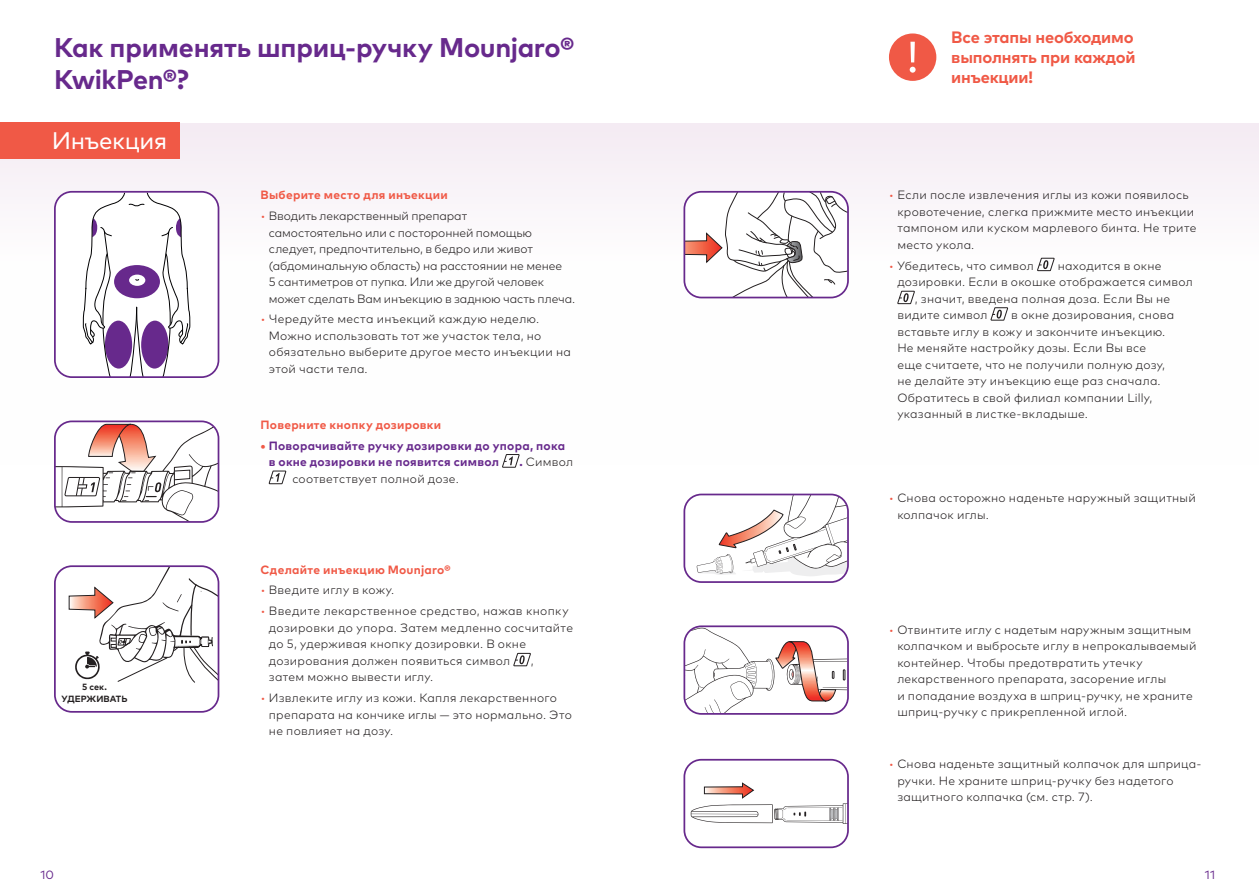
<style>
.page{position:relative;width:1259px;height:893px;background:#fff}
.page>*{position:absolute;margin:0;border:0;box-sizing:border-box;transform-origin:0 0}
.t1{font:700 27px/32.4px "Mark W1 G";letter-spacing:-.01em;color:#67298c}
.t2{font:24px "Mark W1 G";letter-spacing:-.01em;color:#fff}
.t3{font:700 16.5px/19.8px "Mark W1 G";letter-spacing:-.01em;color:#f05946;text-align:justify}
.t4{font:300 12px/16.5px "Mark W1 G";letter-spacing:.02em;color:#231f20}
.t5{font:300 12px/16.5px "Mark W1 G";letter-spacing:-.01em;color:#231f20}
.t6{font:700 12px "Mark W1 G";letter-spacing:.025em;color:#f05946}
.t7{font:700 12px/16.5px "Mark W1 G";letter-spacing:.025em;color:#67298c}
.t8{font:12px "Mark W1 G";color:#67298c}
.Body{font:700 9px/12px "Mark W1 G";color:#231f20;text-align:center}
.s1{color:#f05946}
.s2{font-weight:700;color:#67298c}
</style>
<div class="page">
<div style="left:54px;top:565px;width:165px;height:148px;border:2px solid #67298c;border-radius:17px"></div>
<div style="left:0;top:123px;width:1259px;height:341px;background:linear-gradient(to right,#fbf9fb,#fcfafc)"></div>
<svg style="left:1036px;top:257px;width:19px;height:15px"></svg>
<svg style="left:896px;top:290px;width:19px;height:15px"></svg>
<svg style="left:990px;top:307px;width:18px;height:14px"></svg>
<div style="left:0;top:123px;width:179px;height:36px;background:#f05946"></div>
<svg style="left:501px;top:454px;width:19px;height:14px"></svg>
<svg style="left:268px;top:470px;width:19px;height:15px"></svg>
<svg style="left:513px;top:652px;width:18px;height:15px"></svg>
<div style="left:889px;top:33px;width:47px;height:48px;background:#f05946;border-radius:50%"></div>
<svg style="left:909px;top:42px;width:6px;height:31px"></svg>
<svg style="left:68px;top:566px;width:151px;height:117px"></svg>
<svg style="left:55px;top:421px;width:163px;height:99px"></svg>
<div style="left:54px;top:420px;width:165px;height:103px;border:2px solid #67298c;border-radius:17px"></div>
<div style="left:55px;top:192px;width:163px;height:185px;background:#fff;border-radius:17px"></div>
<svg style="left:83px;top:194px;width:107px;height:181px"></svg>
<div style="left:54px;top:191px;width:165px;height:187px;border:2px solid #67298c;border-radius:17px"></div>
<svg style="left:697px;top:494px;width:149px;height:82px"></svg>
<div style="left:683px;top:494px;width:166px;height:89px;border:2px solid #67298c;border-radius:17px"></div>
<svg style="left:684px;top:192px;width:164px;height:106px"></svg>
<div style="left:683px;top:191px;width:166px;height:107px;border:2px solid #67298c;border-radius:17px"></div>
<svg style="left:686px;top:628px;width:160px;height:84px"></svg>
<div style="left:683px;top:625px;width:166px;height:90px;border:2px solid #67298c;border-radius:17px"></div>
<svg style="left:691px;top:782px;width:155px;height:42px"></svg>
<div style="left:683px;top:759px;width:166px;height:89px;border:2px solid #67298c;border-radius:17px"></div>
<p class="t1" style="left:54px;top:30px;width:521px">Как применять шприц-ручку Mounjaro®<br>KwikPen®?</p>
<p class="t2" style="left:52px;top:123px;width:117px">Инъекция</p>
<p class="Body" style="left:62px;top:680px;width:67px">5 сек.<br>УДЕРЖИВАТЬ</p>
<p class="t6" style="left:260px;top:186px;width:189px">Выберите место для инъекции</p>
<p class="t5" style="left:269px;top:207px;width:308px;text-indent:-8px"><span class="s1">•</span> Вводить лекарственный препарат<br>самостоятельно или с посторонней помощью следует, предпочтительно, в бедро или живот (абдоминальную область) на расстоянии не менее<br>5 сантиметров от пупка. Или же другой человек может сделать Вам инъекцию в заднюю часть плеча.</p>
<p class="t4" style="left:269px;top:310px;width:303px;text-indent:-8px"><span class="s1">•</span> Чередуйте места инъекций каждую неделю.<br>Можно использовать тот же участок тела, но обязательно выберите другое место инъекции на этой части тела.</p>
<p class="t6" style="left:260px;top:415px;width:182px">Поверните кнопку дозировки</p>
<p class="t7" style="left:269px;top:437px;width:298px;text-indent:-8px"><span class="s1">•</span> Поворачивайте ручку дозировки до упора, пока в окне дозировки не появится символ</p>
<p class="t4" style="left:519px;top:453px;width:55px"><span class="s2">.</span> Символ</p>
<p class="t4" style="left:292px;top:469px;width:168px">соответствует полной дозе.</p>
<p class="t6" style="left:260px;top:560px;width:191px">Сделайте инъекцию Mounjaro®</p>
<p class="t4" style="left:260px;top:581px;width:135px"><span class="s1">•</span> Введите иглу в кожу.</p>
<p class="t4" style="left:269px;top:602px;width:306px;text-indent:-8px"><span class="s1">•</span> Введите лекарственное средство, нажав кнопку дозировки до упора. Затем медленно сосчитайте до 5, удерживая кнопку дозировки. В окне дозирования должен появиться символ</p>
<p class="t4" style="left:531px;top:651px;width:4px">,</p>
<p class="t4" style="left:269px;top:668px;width:166px">затем можно вывести иглу.</p>
<p class="t4" style="left:269px;top:689px;width:304px;text-indent:-8px"><span class="s1">•</span> Извлеките иглу из кожи. Капля лекарственного препарата на кончике иглы — это нормально. Это не повлияет на дозу.</p>
<p class="t3" style="left:951px;top:27px;width:186px">Все этапы необходимо выполнять при каждой инъекции!</p>
<p class="t4" style="left:897px;top:186px;width:301px;text-indent:-8px"><span class="s1">•</span> Если после извлечения иглы из кожи появилось кровотечение, слегка прижмите место инъекции тампоном или куском марлевого бинта. Не трите место укола.</p>
<p class="t4" style="left:889px;top:256px;width:146px"><span class="s1">•</span> Убедитесь, что символ</p>
<p class="t4" style="left:1057px;top:256px;width:105px">находится в окне</p>
<p class="t4" style="left:897px;top:273px;width:297px">дозировки. Если в окошке отображается символ</p>
<p class="t4" style="left:915px;top:289px;width:257px">, значит, введена полная доза. Если Вы не</p>
<p class="t4" style="left:897px;top:306px;width:92px">видите символ</p>
<p class="t4" style="left:897px;top:306px;width:278px;text-indent:114px">в окне дозирования, снова вставьте иглу в кожу и закончите инъекцию.<br>Не меняйте настройку дозы. Если Вы все<br>еще считаете, что не получили полную дозу, не делайте эту инъекцию еще раз сначала.<br>Обратитесь в свой филиал компании Lilly, указанный в листке-вкладыше.</p>
<p class="t4" style="left:897px;top:489px;width:300px;text-indent:-8px"><span class="s1">•</span> Снова осторожно наденьте наружный защитный колпачок иглы.</p>
<p class="t4" style="left:897px;top:621px;width:300px;text-indent:-8px"><span class="s1">•</span> Отвинтите иглу с надетым наружным защитным колпачком и выбросьте иглу в непрокалываемый контейнер. Чтобы предотвратить утечку лекарственного препарата, засорение иглы<br>и попадание воздуха в шприц-ручку, не храните шприц-ручку с прикрепленной иглой.</p>
<p class="t4" style="left:897px;top:755px;width:306px;text-indent:-8px"><span class="s1">•</span> Снова наденьте защитный колпачок для шприца&shy;ручки. Не храните шприц-ручку без надетого защитного колпачка (см. стр. 7).</p>
<p class="t8" style="left:40px;top:865px;width:15px">10</p>
<p class="t8" style="left:1205px;top:865px;width:12px">11</p>
</div>
